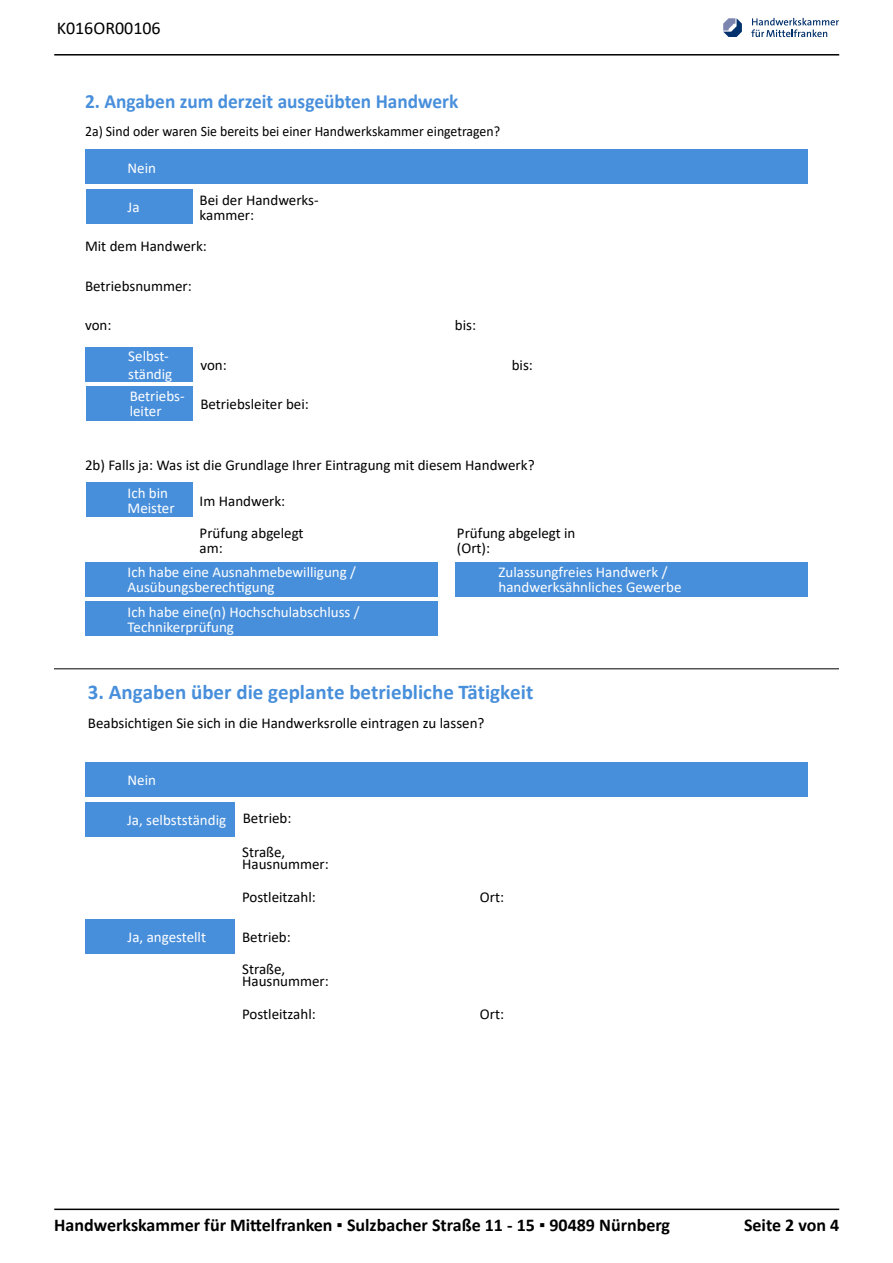
<style>
.page{position:relative;width:893px;height:1263px;background:#fff}
.page>*{position:absolute;margin:0;border:0;box-sizing:border-box;transform-origin:0 0}
.t1{font:700 21px "Calibri";color:#488fdb}
.t2{font:700 20.1px "Calibri";color:#488fdb;scale:.96 1}
.t3{font:700 18px "Calibri";color:#000}
.t4{font:18px "Calibri";color:#000}
.t5{font:15px/15px "Calibri";color:#000}
.t6{font:15px/15px "Calibri";color:#fff}
.t7{font:14.4px "Calibri";color:#000;scale:.96 1}
</style>
<div class="page">
<hr style="left:54px;top:54px;width:785px;height:2px;background:#000">
<hr style="left:54px;top:1208px;width:785px;height:2px;background:#000">
<svg style="left:723px;top:18px;width:116px;height:19px"></svg>
<div style="left:85px;top:150px;width:723px;height:34px;background:#488fdb"></div>
<div style="left:86px;top:190px;width:106px;height:34px;background:#488fdb"></div>
<div style="left:86px;top:483px;width:106px;height:34px;background:#488fdb"></div>
<div style="left:85px;top:562px;width:352px;height:34px;background:#488fdb"></div>
<div style="left:455px;top:562px;width:353px;height:34px;background:#488fdb"></div>
<hr style="left:54px;top:668px;width:785px;height:1px;background:#000">
<div style="left:85px;top:762px;width:723px;height:34px;background:#488fdb"></div>
<div style="left:86px;top:802px;width:149px;height:34px;background:#488fdb"></div>
<div style="left:86px;top:919px;width:149px;height:34px;background:#488fdb"></div>
<div style="left:85px;top:601px;width:352px;height:34px;background:#488fdb"></div>
<div style="left:86px;top:347px;width:107px;height:34px;background:#488fdb"></div>
<div style="left:86px;top:386px;width:107px;height:34px;background:#488fdb"></div>
<p class="t4" style="left:57px;top:15px;width:106px">K016OR00106</p>
<p class="t2" style="left:85px;top:87px;width:390px">2. Angaben zum derzeit ausgeübten Handwerk</p>
<p class="t7" style="left:85px;top:122px;width:434px">2a) Sind oder waren Sie bereits bei einer Handwerkskammer eingetragen?</p>
<p class="t6" style="left:128px;top:160px;width:30px">Nein</p>
<p class="t6" style="left:128px;top:200px;width:13px">Ja</p>
<p class="t5" style="left:85px;top:238px;width:123px">Mit dem Handwerk:</p>
<p class="t5" style="left:85px;top:278px;width:108px">Betriebsnummer:</p>
<p class="t5" style="left:200px;top:192px;width:121px">Bei der Handwerks&shy;kammer:</p>
<p class="t5" style="left:85px;top:317px;width:28px">von:</p>
<p class="t5" style="left:455px;top:317px;width:23px">bis:</p>
<p class="t6" style="left:128px;top:348px;width:42px">Selbst-</p>
<p class="t6" style="left:128px;top:366px;width:45px">ständig</p>
<p class="t6" style="left:130px;top:389px;width:56px">Betriebs&shy;leiter</p>
<p class="t5" style="left:200px;top:396px;width:110px">Betriebsleiter bei:</p>
<p class="t5" style="left:200px;top:357px;width:28px">von:</p>
<p class="t5" style="left:512px;top:357px;width:23px">bis:</p>
<p class="t5" style="left:85px;top:457px;width:451px">2b) Falls ja: Was ist die Grundlage Ihrer Eintragung mit diesem Handwerk?</p>
<p class="t6" style="left:128px;top:485px;width:48px">Ich bin<br>Meister</p>
<p class="t5" style="left:200px;top:493px;width:87px">Im Handwerk:</p>
<p class="t5" style="left:200px;top:525px;width:105px">Prüfung abgelegt am:</p>
<p class="t5" style="left:457px;top:525px;width:120px">Prüfung abgelegt in (Ort):</p>
<p class="t6" style="left:128px;top:564px;width:230px">Ich habe eine Ausnahmebewilligung /<br>Ausübungsberechtigung</p>
<p class="t6" style="left:499px;top:564px;width:184px">Zulassungfreies Handwerk / handwerksähnliches Gewerbe</p>
<p class="t6" style="left:128px;top:604px;width:234px">Ich habe eine(n) Hochschulabschluss /<br>Technikerprüfung</p>
<p class="t1" style="left:88px;top:677px;width:447px">3. Angaben über die geplante betriebliche Tätigkeit</p>
<p class="t5" style="left:88px;top:715px;width:398px">Beabsichtigen Sie sich in die Handwerksrolle eintragen zu lassen?</p>
<p class="t6" style="left:128px;top:772px;width:30px">Nein</p>
<p class="t6" style="left:127px;top:812px;width:100px">Ja, selbstständig</p>
<p class="t5" style="left:243px;top:810px;width:50px">Betrieb:</p>
<p class="t5" style="left:242px;top:846px;width:88px;line-height:12px">Straße,<br>Hausnummer:</p>
<p class="t5" style="left:242px;top:889px;width:75px">Postleitzahl:</p>
<p class="t5" style="left:480px;top:889px;width:26px">Ort:</p>
<p class="t6" style="left:128px;top:929px;width:80px">Ja, angestellt</p>
<p class="t5" style="left:242px;top:929px;width:50px">Betrieb:</p>
<p class="t5" style="left:242px;top:963px;width:88px;line-height:12px">Straße,<br>Hausnummer:</p>
<p class="t5" style="left:242px;top:1006px;width:75px">Postleitzahl:</p>
<p class="t5" style="left:480px;top:1006px;width:26px">Ort:</p>
<p class="t3" style="left:54px;top:1212px;width:617px">Handwerkskammer für Mittelfranken ▪ Sulzbacher Straße 11 - 15 ▪ 90489 Nürnberg</p>
<p class="t3" style="left:744px;top:1212px;width:97px">Seite 2 von 4</p>
</div>
